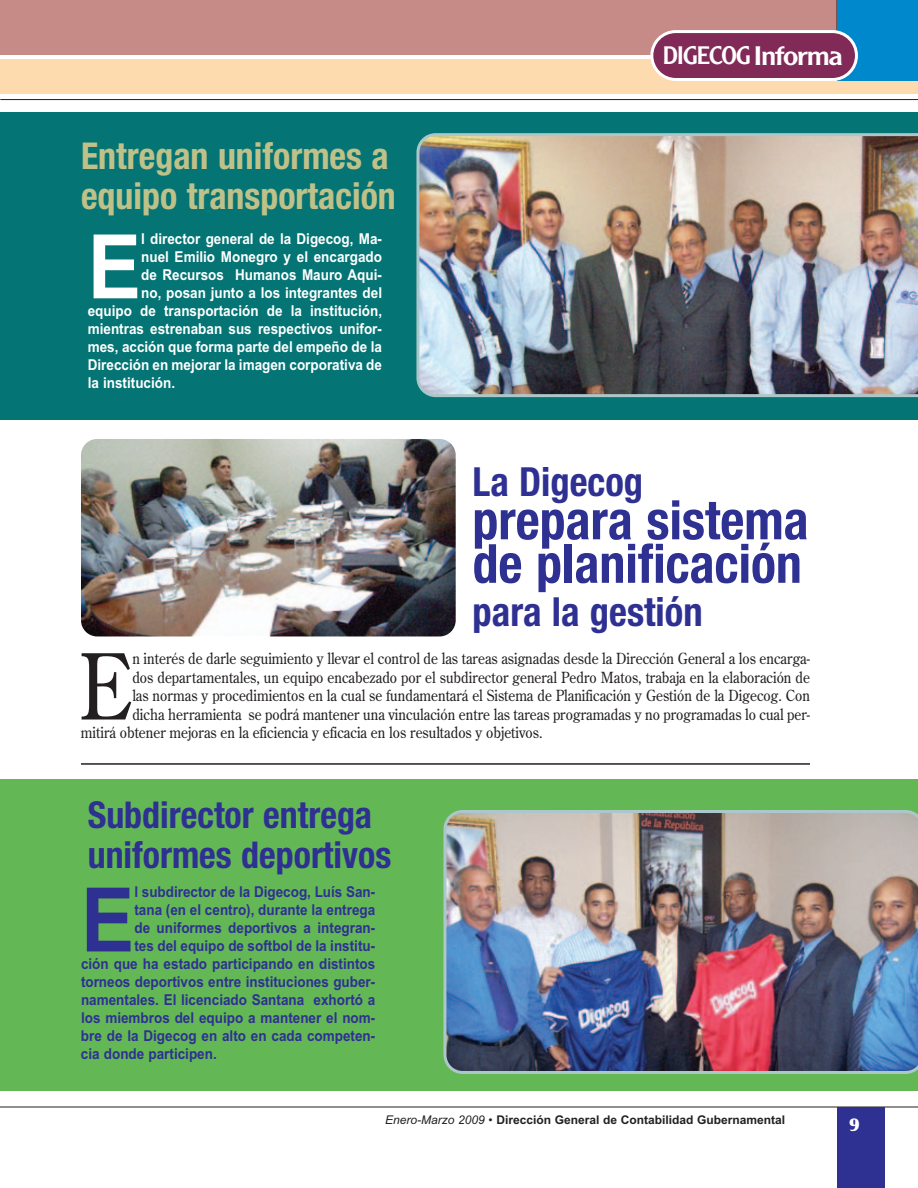
<style>
.page{position:relative;width:918px;height:1188px;background:#fff}
.page>*{position:absolute;margin:0;border:0;box-sizing:border-box;transform-origin:0 0}
.t1{font:90.6px "Century Old Style";color:#231f20;scale:.9 1}
.t2{font:700 89.1px "Arial";color:#fff;scale:.9 1}
.t3{font:700 89.1px "Arial";color:#2e3092;scale:.9 1}
.t4{font:700 condensed 54px/43.5px "Helvetica Neue";color:#2e3092;scale:.96 1}
.t5{font:700 condensed 40.2px "Helvetica Neue";color:#2e3092;scale:.96 1}
.t6{font:700 condensed 37.05px/39.9px "Helvetica Neue";color:#bfc189}
.t7{font:700 condensed 37.05px/39.9px "Helvetica Neue";color:#2e3092}
.t8{font:26.55px "Clearface Gothic Regular DTC";letter-spacing:-.05em;color:#fff;scale:1.07 1}
.t9{font:900 18px "Optima";color:#fff}
.t10{font:15.3px "Century Old Style";color:#231f20;scale:.9 1}
.t11{font:700 15px "Arial";color:#2e3092;scale:.9 1}
.t12{font:700 15px "Arial";color:#fff;scale:.9 1}
.t13{font:700 12px "Arial";color:#231f20}
.s1{font-size:28.05px}
.s2{font-weight:400;font-style:italic}
</style>
<div class="page">
<div style="left:0;top:113px;width:918px;height:307px;background:#047474"></div>
<div style="left:0;top:780px;width:918px;height:311px;background:#63b855"></div>
<div style="left:0;top:0;width:918px;height:55px;background:#c68b87"></div>
<hr style="left:0;top:1107px;width:918px;height:1px;background:#231f20">
<hr style="left:0;top:99px;width:918px;height:1px;background:#231f20">
<div style="left:0;top:60px;width:918px;height:34px;background:#fedbaf"></div>
<div style="left:837px;top:1107px;width:47px;height:81px;background:#2e3092"></div>
<div style="left:837px;top:0;width:81px;height:81px;background:#0088cd"></div>
<svg style="left:650px;top:30px;width:208px;height:51px;background:#914b71"></svg>
<img style="left:416px;top:133px;width:502px;height:264px">
<img style="left:443px;top:810px;width:475px;height:264px">
<hr style="left:81px;top:763px;width:729px;height:2px;background:#231f20">
<img style="left:81px;top:439px;width:375px;height:197px">
<h3 class="t6" style="left:81px;top:135px;width:316px">Entregan uniformes a equipo transportación</h3>
<h2 class="t2" style="left:88px;top:215px;width:61px">E</h2>
<p class="t12" style="left:141px;top:230px;width:269px">l director general de la Digecog, Ma-</p>
<p class="t12" style="left:141px;top:248px;width:269px">nuel Emilio Monegro y el encargado</p>
<p class="t12" style="left:141px;top:266px;width:269px">de Recursos Humanos Mauro Aqui-</p>
<p class="t12" style="left:141px;top:284px;width:269px">no, posan junto a los integrantes del</p>
<p class="t12" style="left:88px;top:302px;width:329px">equipo de transportación de la institución,</p>
<p class="t12" style="left:88px;top:320px;width:329px">mientras estrenaban sus respectivos unifor-</p>
<p class="t12" style="left:88px;top:338px;width:329px">mes, acción que forma parte del empeño de la</p>
<p class="t12" style="left:88px;top:356px;width:329px">Dirección en mejorar la imagen corporativa de</p>
<p class="t12" style="left:88px;top:374px;width:99px">la institución.</p>
<h3 class="t8" style="left:663px;top:39px;width:170px">DIGECOG<span class="s1">Informa</span></h3>
<h3 class="t5" style="left:472px;top:457px;width:179px">La Digecog</h3>
<h3 class="t4" style="left:472px;top:498px;width:352px">prepara sistema de planificación</h3>
<h3 class="t5" style="left:472px;top:588px;width:241px">para la gestión</h3>
<h1 class="t1" style="left:79px;top:635px;width:61px">E</h1>
<p class="t10" style="left:132px;top:650px;width:754px">n interés de darle seguimiento y llevar el control de las tareas asignadas desde la Dirección General a los encarga-</p>
<p class="t10" style="left:132px;top:669px;width:755px">dos departamentales, un equipo encabezado por el subdirector general Pedro Matos, trabaja en la elaboración de</p>
<p class="t10" style="left:132px;top:687px;width:755px">las normas y procedimientos en la cual se fundamentará el Sistema de Planificación y Gestión de la Digecog. Con</p>
<p class="t10" style="left:132px;top:705px;width:755px">dicha herramienta se podrá mantener una vinculación entre las tareas programadas y no programadas lo cual per-</p>
<p class="t10" style="left:81px;top:724px;width:514px">mitirá obtener mejoras en la eficiencia y eficacia en los resultados y objetivos.</p>
<h3 class="t7" style="left:88px;top:795px;width:305px">Subdirector entrega uniformes deportivos</h3>
<h2 class="t3" style="left:81px;top:869px;width:61px">E</h2>
<p class="t11" style="left:134px;top:884px;width:269px">l subdirector de la Digecog, Luís San-</p>
<p class="t11" style="left:134px;top:902px;width:269px">tana (en el centro), durante la entrega</p>
<p class="t11" style="left:134px;top:920px;width:269px">de uniformes deportivos a integran-</p>
<p class="t11" style="left:134px;top:938px;width:269px">tes del equipo de softbol de la institu-</p>
<p class="t11" style="left:81px;top:956px;width:329px">ción que ha estado participando en distintos</p>
<p class="t11" style="left:81px;top:974px;width:329px">torneos deportivos entre instituciones guber-</p>
<p class="t11" style="left:81px;top:992px;width:329px">namentales. El licenciado Santana exhortó a</p>
<p class="t11" style="left:81px;top:1010px;width:329px">los miembros del equipo a mantener el nom-</p>
<p class="t11" style="left:81px;top:1028px;width:329px">bre de la Digecog en alto en cada competen-</p>
<p class="t11" style="left:81px;top:1046px;width:152px">cia donde participen.</p>
<p class="t13" style="left:385px;top:1113px;width:402px"><span class="s2">Enero-Marzo 2009 •</span> Dirección General de Contabilidad Gubernamental</p>
<p class="t9" style="left:849px;top:1114px;width:12px">9</p>
</div>
